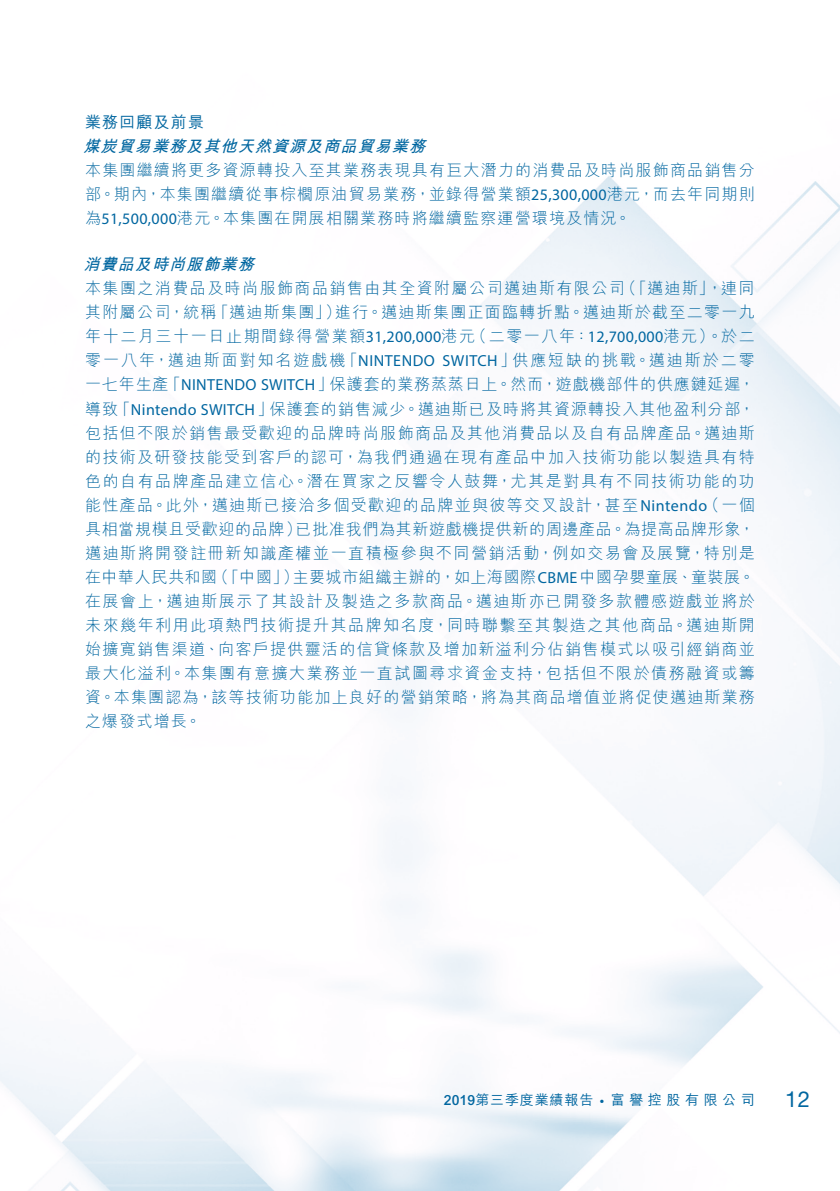
<style>
.page{position:relative;width:840px;height:1191px;background:#fff}
.page>*{position:absolute;margin:0;border:0;box-sizing:border-box;transform-origin:0 0}
.t1{font:22px "Helvetica Neue LT Std";color:#0066a0}
.t2{font:300 16px/24px "M Hei HK";letter-spacing:.075em;color:#0066a0;text-align:justify}
.t3{font:italic 700 16px "M Hei HK";color:#0066a0}
.t4{font:500 16px "M Hei HK";letter-spacing:.07em;color:#0066a0}
.t5{font:500 14px "M Hei HK";letter-spacing:.06em;color:#0066a0}
.s1{font-family:"Myriad Pro";font-weight:400}
.s2{font-family:"Arial MT Std"}
.s3{font-family:"Myriad Pro";font-weight:600}
</style>
<div class="page">
<img style="left:0;top:176px;width:839px;height:1015px">
<p class="t4" style="left:85px;top:110px;width:120px">業務回顧及前景</p>
<p class="t3" style="left:83px;top:134px;width:348px">煤炭貿易業務及其他天然資源及商品貿易業務</p>
<p class="t2" style="left:85px;top:158px;width:670px">本集團繼續將更多資源轉投入至其業務表現具有巨大潛力的消費品及時尚服飾商品銷售分部。期內，本集團繼續從事棕櫚原油貿易業務，並錄得營業額<span class="s1">25,300,000</span>港元，而去年同期則為<span class="s1">51,500,000</span>港元。本集團在開展相關業務時將繼續監察運營環境及情況。</p>
<p class="t3" style="left:83px;top:253px;width:177px">消費品及時尚服飾業務</p>
<p class="t2" style="left:85px;top:276px;width:671px">本集團之消費品及時尚服飾商品銷售由其全資附屬公司邁迪斯有限公司（「邁迪斯」，連同其附屬公司，統稱「邁迪斯集團」）進行。邁迪斯集團正面臨轉折點。邁迪斯於截至二零一九年十二月三十一日止期間錄得營業額<span class="s1">31,200,000</span>港元（二零一八年：<span class="s1">12,700,000</span>港元）。於二零一八年，邁迪斯面對知名遊戲機「<span class="s1">NINTENDO SWITCH</span>」供應短缺的挑戰。邁迪斯於二零一七年生產「<span class="s1">NINTENDO SWITCH</span>」保護套的業務蒸蒸日上。然而，遊戲機部件的供應鏈延遲，導致「<span class="s1">Nintendo SWITCH</span>」保護套的銷售減少。邁迪斯已及時將其資源轉投入其他盈利分部，包括但不限於銷售最受歡迎的品牌時尚服飾商品及其他消費品以及自有品牌產品。邁迪斯的技術及研發技能受到客戶的認可，為我們通過在現有產品中加入技術功能以製造具有特色的自有品牌產品建立信心。潛在買家之反響令人鼓舞，尤其是對具有不同技術功能的功能性產品。此外，邁迪斯已接洽多個受歡迎的品牌並與彼等交叉設計，甚至<span class="s1">Nintendo</span>（一個具相當規模且受歡迎的品牌）已批准我們為其新遊戲機提供新的周邊產品。為提高品牌形象，邁迪斯將開發註冊新知識產權並一直積極參與不同營銷活動，例如交易會及展覽，特別是在中華人民共和國（「中國」）主要城市組織主辦的，如上海國際<span class="s1">CBME</span>中國孕嬰童展、童裝展。在展會上，邁迪斯展示了其設計及製造之多款商品。邁迪斯亦已開發多款體感遊戲並將於未來幾年利用此項熱門技術提升其品牌知名度，同時聯繫至其製造之其他商品。邁迪斯開始擴寬銷售渠道、向客戶提供靈活的信貸條款及增加新溢利分佔銷售模式以吸引經銷商並最大化溢利。本集團有意擴大業務並一直試圖尋求資金支持，包括但不限於債務融資或籌資。本集團認為，該等技術功能加上良好的營銷策略，將為其商品增值並將促使邁迪斯業務之爆發式增長。</p>
<p class="t5" style="left:443px;top:1089px;width:312px"><span class="s2">2019</span>第三季度業績報告 <span class="s3">•</span> 富 譽 控 股 有 限 公 司</p>
<h1 class="t1" style="left:784px;top:1086px;width:26px">12</h1>
</div>
